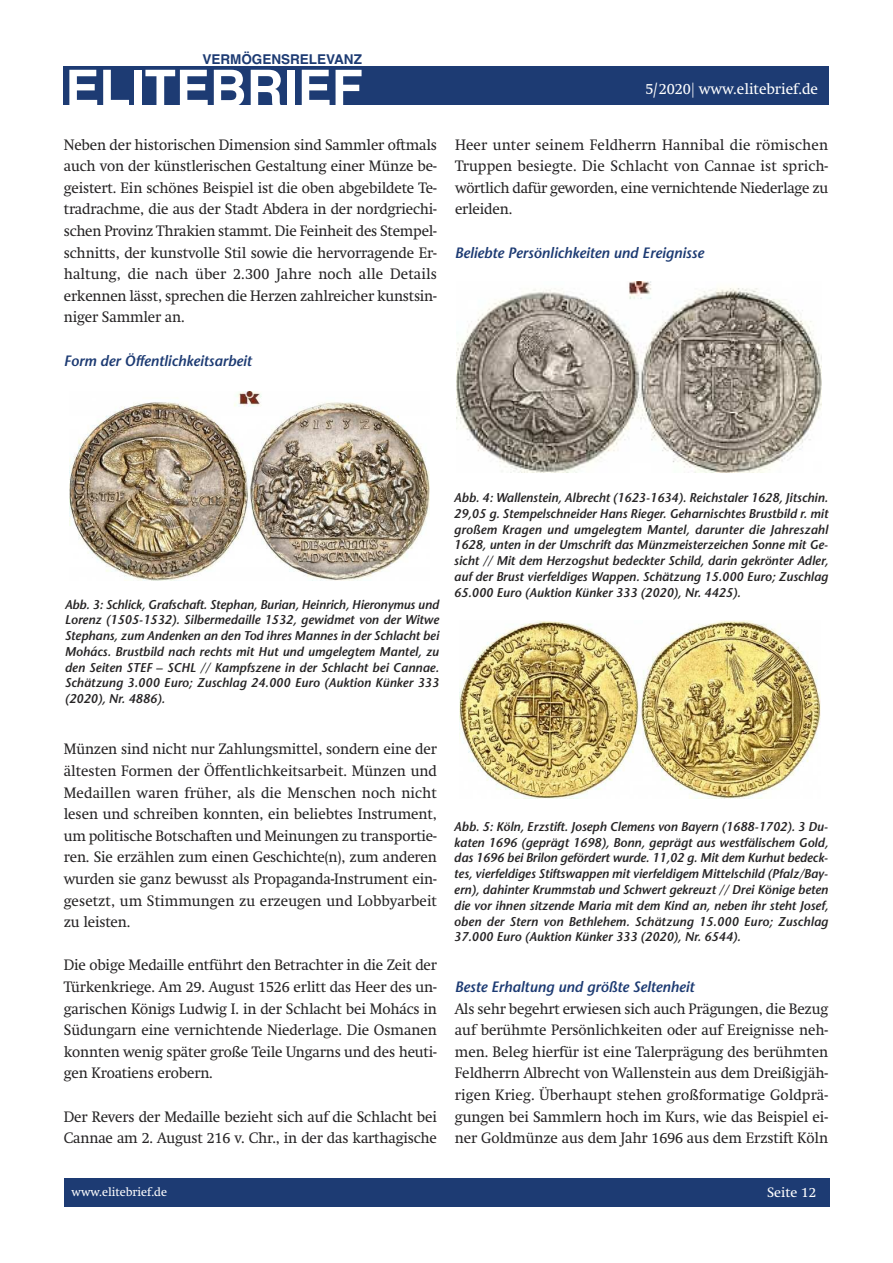
<style>
.page{position:relative;width:893px;height:1263px;background:#fff}
.page>*{position:absolute;margin:0;border:0;box-sizing:border-box;transform-origin:0 0}
.t1{font:700 51px "Helvetica";color:#fff}
.t2{font:15px/21.6px "Swift";letter-spacing:-.01em;color:#272526;text-align:justify}
.t3{font:italic 600 15px "Stone Sans";letter-spacing:-.01em;color:#1d3b73}
.t4{font:15px "Swift";color:#fff}
.t5{font:700 13.5px "Helvetica";color:#1d3b73}
.t6{font:13.5px "Swift";color:#fff}
.t7{font:italic 600 12.75px/15.8px "Stone Sans";letter-spacing:-.005em;color:#272526;text-align:justify}
.t8{font:12px "Swift";color:#fff}
</style>
<div class="page">
<div style="left:64px;top:1178px;width:765px;height:29px;background:#1d3b73"></div>
<div style="left:64px;top:66px;width:765px;height:38px;background:#1d3b73"></div>
<img style="left:70px;top:391px;width:360px;height:189px">
<img style="left:456px;top:281px;width:366px;height:191px">
<img style="left:459px;top:620px;width:362px;height:179px">
<p class="t5" style="left:202px;top:51px;width:161px">VERMÖGENSRELEVANZ</p>
<h1 class="t1" style="left:65px;top:59px;width:299px">ELITEBRIEF</h1>
<p class="t2" style="left:64px;top:135px;width:375px">Neben der historischen Dimension sind Sammler oftmals auch von der künstlerischen Gestaltung einer Münze be&shy;geistert. Ein schönes Beispiel ist die oben abgebildete Te&shy;tradrachme, die aus der Stadt Abdera in der nordgriechi&shy;schen Provinz Thrakien stammt. Die Feinheit des Stempel&shy;schnitts, der kunstvolle Stil sowie die hervorragende Er&shy;haltung, die nach über 2.300 Jahre noch alle Details erkennen lässt, sprechen die Herzen zahlreicher kunstsin&shy;niger Sammler an.</p>
<p class="t3" style="left:64px;top:354px;width:189px">Form der Öffentlichkeitsarbeit</p>
<p class="t4" style="left:645px;top:83px;width:174px">5/2020| www.elitebrief.de</p>
<p class="t2" style="left:455px;top:135px;width:375px">Heer unter seinem Feldherrn Hannibal die römischen Truppen besiegte. Die Schlacht von Cannae ist sprich&shy;wörtlich dafür geworden, eine vernichtende Niederlage zu erleiden.</p>
<p class="t3" style="left:455px;top:246px;width:250px">Beliebte Persönlichkeiten und Ereignisse</p>
<p class="t7" style="left:65px;top:597px;width:376px">Abb. 3: Schlick, Grafschaft. Stephan, Burian, Heinrich, Hieronymus und Lorenz (1505-1532). Silbermedaille 1532, gewidmet von der Witwe Stephans, zum Andenken an den Tod ihres Mannes in der Schlacht bei Mohács. Brustbild nach rechts mit Hut und umgelegtem Mantel, zu den Seiten STEF – SCHL // Kampfszene in der Schlacht bei Cannae.<br>Schätzung 3.000 Euro; Zuschlag 24.000 Euro (Auktion Künker 333 (2020), Nr. 4886).</p>
<p class="t7" style="left:454px;top:491px;width:376px">Abb. 4: Wallenstein, Albrecht (1623-1634). Reichstaler 1628, Jitschin.<br>29,05 g. Stempelschneider Hans Rieger. Geharnischtes Brustbild r. mit großem Kragen und umgelegtem Mantel, darunter die Jahreszahl 1628, unten in der Umschrift das Münzmeisterzeichen Sonne mit Ge&shy;sicht // Mit dem Herzogshut bedeckter Schild, darin gekrönter Adler, auf der Brust vierfeldiges Wappen. Schätzung 15.000 Euro; Zuschlag 65.000 Euro (Auktion Künker 333 (2020), Nr. 4425).</p>
<p class="t2" style="left:64px;top:740px;width:375px">Münzen sind nicht nur Zahlungsmittel, sondern eine der ältesten Formen der Öffentlichkeitsarbeit. Münzen und Medaillen waren früher, als die Menschen noch nicht lesen und schreiben konnten, ein beliebtes Instrument, um politische Botschaften und Meinungen zu transportie&shy;ren. Sie erzählen zum einen Geschichte(n), zum anderen wurden sie ganz bewusst als Propaganda-Instrument ein&shy;gesetzt, um Stimmungen zu erzeugen und Lobbyarbeit zu leisten.</p>
<p class="t2" style="left:64px;top:956px;width:375px">Die obige Medaille entführt den Betrachter in die Zeit der Türkenkriege. Am 29. August 1526 erlitt das Heer des un&shy;garischen Königs Ludwig I. in der Schlacht bei Mohács in Südungarn eine vernichtende Niederlage. Die Osmanen konnten wenig später große Teile Ungarns und des heuti&shy;gen Kroatiens erobern.</p>
<p class="t2" style="left:64px;top:1107px;width:375px">Der Revers der Medaille bezieht sich auf die Schlacht bei<br>Cannae am 2. August 216 v. Chr., in der das karthagische</p>
<p class="t7" style="left:454px;top:820px;width:376px">Abb. 5: Köln, Erzstift. Joseph Clemens von Bayern (1688-1702). 3 Du&shy;katen 1696 (geprägt 1698), Bonn, geprägt aus westfälischem Gold, das 1696 bei Brilon gefördert wurde. 11,02 g. Mit dem Kurhut bedeck&shy;tes, vierfeldiges Stiftswappen mit vierfeldigem Mittelschild (Pfalz/Bay&shy;ern), dahinter Krummstab und Schwert gekreuzt // Drei Könige beten die vor ihnen sitzende Maria mit dem Kind an, neben ihr steht Josef, oben der Stern von Bethlehem. Schätzung 15.000 Euro; Zuschlag 37.000 Euro (Auktion Künker 333 (2020), Nr. 6544).</p>
<p class="t3" style="left:455px;top:981px;width:241px">Beste Erhaltung und größte Seltenheit</p>
<p class="t2" style="left:455px;top:999px;width:375px">Als sehr begehrt erwiesen sich auch Prägungen, die Bezug auf berühmte Persönlichkeiten oder auf Ereignisse neh&shy;men. Beleg hierfür ist eine Talerprägung des berühmten Feldherrn Albrecht von Wallenstein aus dem Dreißigjäh&shy;rigen Krieg. Überhaupt stehen großformatige Goldprä&shy;gungen bei Sammlern hoch im Kurs, wie das Beispiel ei&shy;ner Goldmünze aus dem Jahr 1696 aus dem Erzstift Köln</p>
<p class="t8" style="left:72px;top:1187px;width:97px">www.elitebrief.de</p>
<p class="t6" style="left:767px;top:1187px;width:51px">Seite 12</p>
</div>
